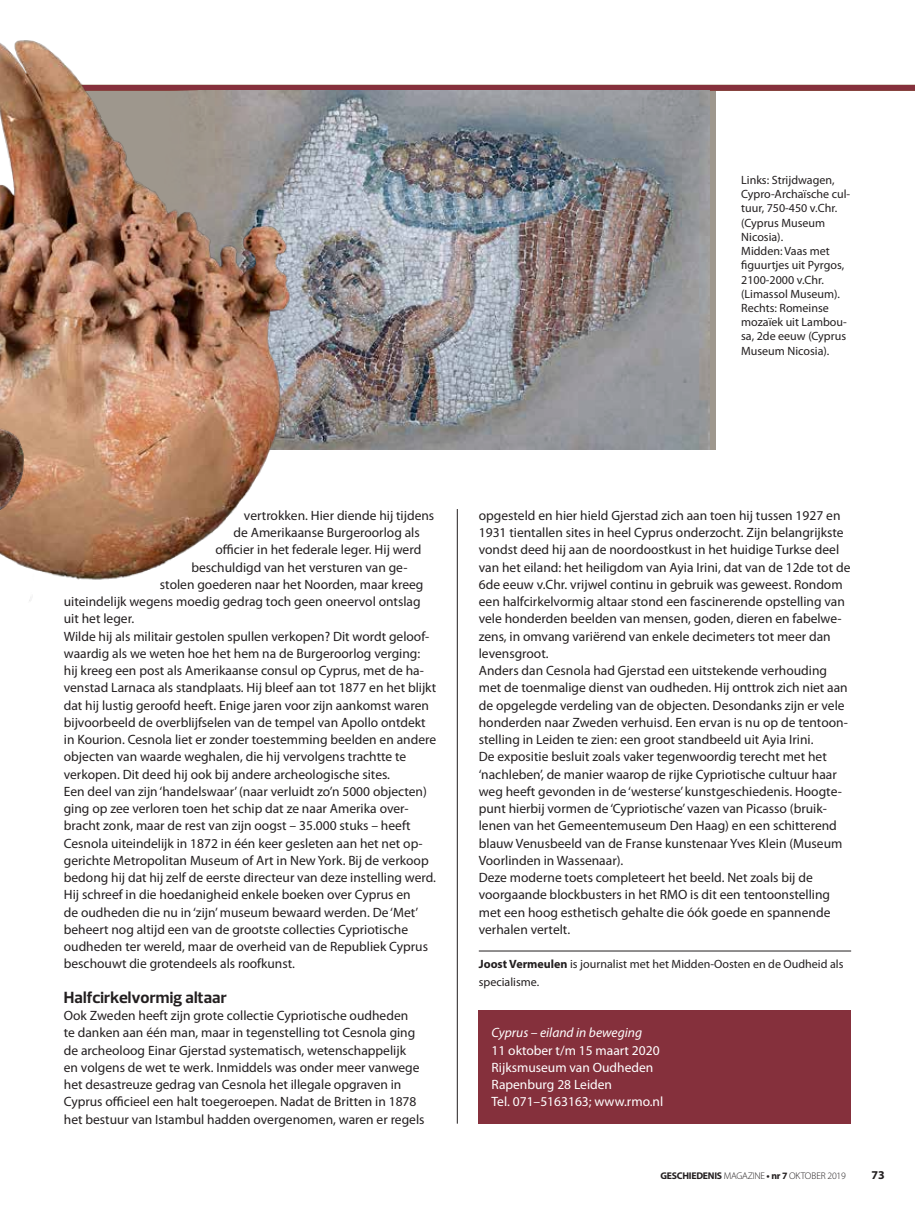
<style>
.page{position:relative;width:915px;height:1212px;background:#fff}
.page>*{position:absolute;margin:0;border:0;box-sizing:border-box;transform-origin:0 0}
.t1{font:700 16.5px "Prelo";letter-spacing:.005em;color:#231f20}
.t2{font:13.5px/17.2px "Myriad Pro";color:#231f20}
.t3{font:13.5px/17.2px "Myriad Pro";color:#fff}
.t4{font:italic 13.5px "Myriad Pro";color:#fff}
.t5{font:12px/14.2px "Myriad Pro";color:#231f20}
.t6{font:700 12px "Myriad Pro";color:#231f20}
.t7{font:300 9.75px "Myriad Pro";letter-spacing:-.025em;color:#231f20}
.s1{font-weight:700}
</style>
<div class="page">
<hr style="left:457px;top:509px;width:1px;height:615px;background:#231f20">
<hr style="left:478px;top:950px;width:372px;height:1px;background:#231f20">
<div style="left:0;top:85px;width:914px;height:6px;background:#85303c"></div>
<div style="left:478px;top:1010px;width:372px;height:114px;background:#85303c"></div>
<img style="left:322px;top:91px;width:387px;height:359px">
<img style="left:0;top:40px;width:322px;height:540px">
<img style="left:0;top:126px;width:36px;height:475px">
<p class="t5" style="left:741px;top:173px;width:111px">Links: Strijdwagen,<br>Cypro-Archaïsche cul&shy;tuur, 750-450 v.Chr. (Cyprus Museum<br>Nicosia).<br>Midden: Vaas met figuurtjes uit Pyrgos,<br>2100-2000 v.Chr. (Limassol Museum).<br>Rechts: Romeinse mozaïek uit Lambou&shy;sa, 2de eeuw (Cyprus<br>Museum Nicosia).</p>
<p class="t2" style="left:244px;top:507px;width:192px">vertrokken. Hier diende hij tijdens</p>
<p class="t2" style="left:233px;top:524px;width:188px">de Amerikaanse Burgeroorlog als</p>
<p class="t2" style="left:215px;top:541px;width:207px">officier in het federale leger. Hij werd</p>
<p class="t2" style="left:191px;top:559px;width:217px">beschuldigd van het versturen van ge-</p>
<p class="t2" style="left:160px;top:576px;width:265px">stolen goederen naar het Noorden, maar kreeg</p>
<p class="t2" style="left:64px;top:593px;width:358px">uiteindelijk wegens moedig gedrag toch geen oneervol ontslag</p>
<p class="t2" style="left:64px;top:610px;width:72px">uit het leger.</p>
<p class="t2" style="left:64px;top:628px;width:367px">Wilde hij als militair gestolen spullen verkopen? Dit wordt geloof-</p>
<p class="t2" style="left:64px;top:645px;width:358px">waardig als we weten hoe het hem na de Burgeroorlog verging:</p>
<p class="t2" style="left:64px;top:662px;width:361px">hij kreeg een post als Amerikaanse consul op Cyprus, met de ha-</p>
<p class="t2" style="left:64px;top:679px;width:373px">venstad Larnaca als standplaats. Hij bleef aan tot 1877 en het blijkt</p>
<p class="t2" style="left:64px;top:697px;width:366px">dat hij lustig geroofd heeft. Enige jaren voor zijn aankomst waren</p>
<p class="t2" style="left:64px;top:714px;width:363px">bijvoorbeeld de overblijfselen van de tempel van Apollo ontdekt</p>
<p class="t2" style="left:64px;top:731px;width:374px">in Kourion. Cesnola liet er zonder toestemming beelden en andere</p>
<p class="t2" style="left:64px;top:748px;width:344px">objecten van waarde weghalen, die hij vervolgens trachtte te</p>
<p class="t2" style="left:64px;top:766px;width:327px">verkopen. Dit deed hij ook bij andere archeologische sites.</p>
<p class="t2" style="left:64px;top:783px;width:364px">Een deel van zijn ‘handelswaar’ (naar verluidt zo’n 5000 objecten)</p>
<p class="t2" style="left:64px;top:800px;width:346px">ging op zee verloren toen het schip dat ze naar Amerika over-</p>
<p class="t2" style="left:64px;top:817px;width:348px">bracht zonk, maar de rest van zijn oogst – 35.000 stuks – heeft</p>
<p class="t2" style="left:64px;top:835px;width:360px">Cesnola uiteindelijk in 1872 in één keer gesleten aan het net op-</p>
<p class="t2" style="left:64px;top:852px;width:366px">gerichte Metropolitan Museum of Art in New York. Bij de verkoop</p>
<p class="t2" style="left:64px;top:869px;width:373px">bedong hij dat hij zelf de eerste directeur van deze instelling werd.</p>
<p class="t2" style="left:64px;top:886px;width:348px">Hij schreef in die hoedanigheid enkele boeken over Cyprus en</p>
<p class="t2" style="left:64px;top:904px;width:356px">de oudheden die nu in ‘zijn’ museum bewaard werden. De ‘Met’</p>
<p class="t2" style="left:64px;top:921px;width:345px">beheert nog altijd een van de grootste collecties Cypriotische</p>
<p class="t2" style="left:64px;top:938px;width:365px">oudheden ter wereld, maar de overheid van de Republiek Cyprus</p>
<p class="t2" style="left:64px;top:955px;width:233px">beschouwt die grotendeels als roofkunst.</p>
<p class="t1" style="left:64px;top:987px;width:164px">Halfcirkelvormig altaar</p>
<p class="t2" style="left:64px;top:1007px;width:362px">Ook Zweden heeft zijn grote collectie Cypriotische oudheden<br>te danken aan één man, maar in tegenstelling tot Cesnola ging de archeoloog Einar Gjerstad systematisch, wetenschappelijk<br>en volgens de wet te werk. Inmiddels was onder meer vanwege het desastreuze gedrag van Cesnola het illegale opgraven in Cyprus officieel een halt toegeroepen. Nadat de Britten in 1878 het bestuur van Istambul hadden overgenomen, waren er regels</p>
<p class="t2" style="left:478px;top:507px;width:373px">opgesteld en hier hield Gjerstad zich aan toen hij tussen 1927 en 1931 tientallen sites in heel Cyprus onderzocht. Zijn belangrijkste vondst deed hij aan de noordoostkust in het huidige Turkse deel van het eiland: het heiligdom van Ayia Irini, dat van de 12de tot de 6de eeuw v.Chr. vrijwel continu in gebruik was geweest. Rondom een halfcirkelvormig altaar stond een fascinerende opstelling van vele honderden beelden van mensen, goden, dieren en fabelwe&shy;zens, in omvang variërend van enkele decimeters tot meer dan levensgroot.<br>Anders dan Cesnola had Gjerstad een uitstekende verhouding met de toenmalige dienst van oudheden. Hij onttrok zich niet aan de opgelegde verdeling van de objecten. Desondanks zijn er vele honderden naar Zweden verhuisd. Een ervan is nu op de tentoon&shy;stelling in Leiden te zien: een groot standbeeld uit Ayia Irini.<br>De expositie besluit zoals vaker tegenwoordig terecht met het ‘nachleben’, de manier waarop de rijke Cypriotische cultuur haar weg heeft gevonden in de ‘westerse’ kunstgeschiedenis. Hoogte&shy;punt hierbij vormen de ‘Cypriotische’ vazen van Picasso (bruik&shy;lenen van het Gemeentemuseum Den Haag) en een schitterend blauw Venusbeeld van de Franse kunstenaar Yves Klein (Museum Voorlinden in Wassenaar).<br>Deze moderne toets completeert het beeld. Net zoals bij de voorgaande blockbusters in het RMO is dit een tentoonstelling met een hoog esthetisch gehalte die óók goede en spannende verhalen vertelt.</p>
<p class="t5" style="left:478px;top:956px;width:366px;line-height:17.2px"><span class="s1">Joost Vermeulen</span> is journalist met het Midden-Oosten en de Oudheid als specialisme.</p>
<p class="t4" style="left:491px;top:1024px;width:152px">Cyprus – eiland in beweging</p>
<p class="t3" style="left:491px;top:1042px;width:173px">11 oktober t/m 15 maart 2020<br>Rijksmuseum van Oudheden<br>Rapenburg 28 Leiden<br>Tel. 071–5163163; www.rmo.nl</p>
<p class="t7" style="left:660px;top:1169px;width:187px"><span class="s1">GESCHIEDENIS</span> MAGAZINE <span class="s1">• nr 7</span> OKTOBER 2019</p>
<p class="t6" style="left:871px;top:1167px;width:15px">73</p>
</div>
